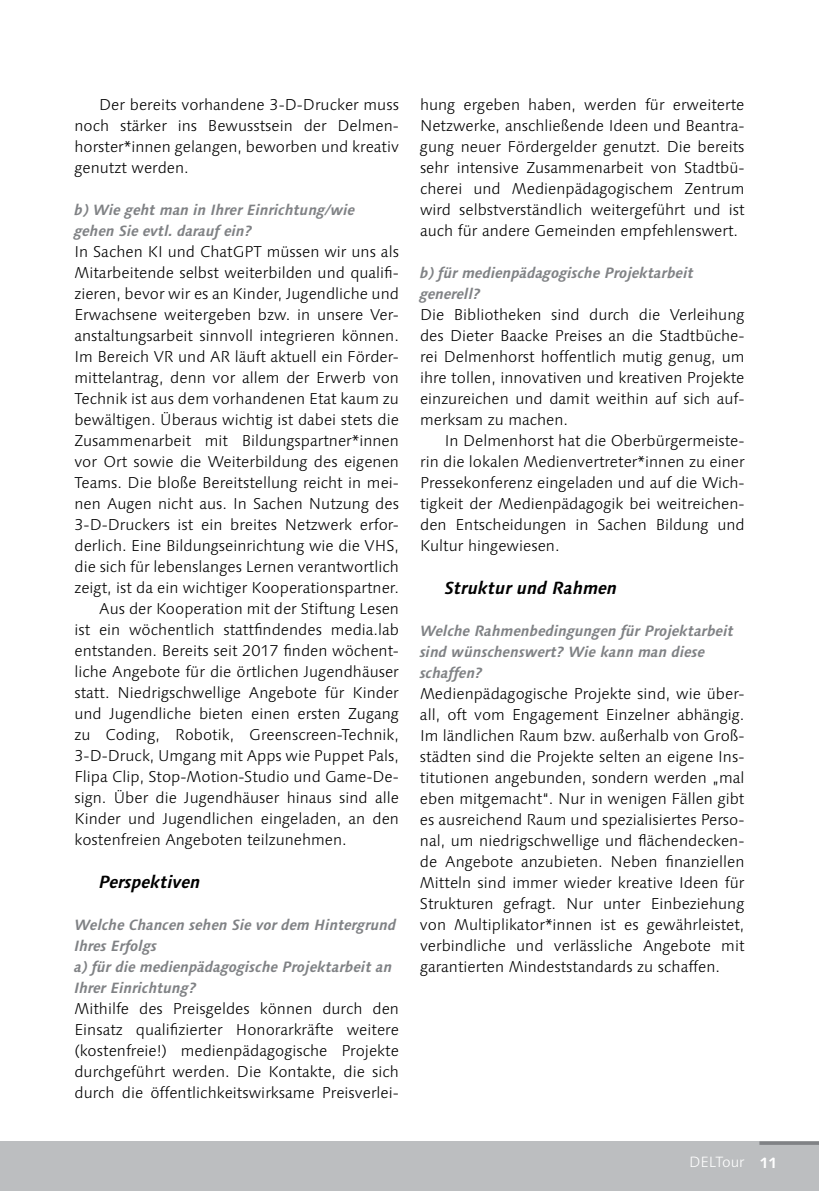
<style>
.page{position:relative;width:819px;height:1191px;background:#fff}
.page>*{position:absolute;margin:0;border:0;box-sizing:border-box;transform-origin:0 0}
.t1{font:italic 700 17.5px "Linotype Syntax";color:#000}
.t2{font:300 15.75px/21px "Linotype Syntax";color:#000;text-align:justify}
.t3{font:italic 700 14.88px/21px "Linotype Syntax";color:#808285}
.t4{font:300 14.88px "Linotype Syntax";color:#fff}
.s1{font-weight:700}
</style>
<div class="page">
<div style="left:0;top:1141px;width:819px;height:50px;background:#bcbec0"></div>
<hr style="left:759px;top:1141px;width:60px;height:3px;background:#808285">
<p class="t2" style="left:74px;top:94px;width:326px;text-indent:25px">Der bereits vorhandene 3-D-Drucker muss noch stärker ins Bewusstsein der Delmen&shy;horster*innen gelangen, beworben und kreativ genutzt werden.</p>
<p class="t3" style="left:74px;top:200px;width:282px">b) Wie geht man in Ihrer Einrichtung/wie gehen Sie evtl. darauf ein?</p>
<p class="t2" style="left:74px;top:241px;width:326px">In Sachen KI und ChatGPT müssen wir uns als</p>
<p class="t2" style="left:74px;top:262px;width:326px">Mitarbeitende selbst weiterbilden und qualifi-</p>
<p class="t2" style="left:74px;top:283px;width:326px">zieren, bevor wir es an Kinder, Jugendliche und</p>
<p class="t2" style="left:74px;top:304px;width:326px">Erwachsene weitergeben bzw. in unsere Ver-</p>
<p class="t2" style="left:74px;top:325px;width:326px">anstaltungsarbeit sinnvoll integrieren können.</p>
<p class="t2" style="left:74px;top:346px;width:326px">Im Bereich VR und AR läuft aktuell ein Förder-</p>
<p class="t2" style="left:74px;top:367px;width:326px">mittelantrag, denn vor allem der Erwerb von</p>
<p class="t2" style="left:74px;top:388px;width:326px">Technik ist aus dem vorhandenen Etat kaum zu</p>
<p class="t2" style="left:74px;top:409px;width:326px">bewältigen. Überaus wichtig ist dabei stets die</p>
<p class="t2" style="left:74px;top:430px;width:326px">Zusammenarbeit mit Bildungspartner*innen</p>
<p class="t2" style="left:74px;top:451px;width:326px">vor Ort sowie die Weiterbildung des eigenen</p>
<p class="t2" style="left:74px;top:472px;width:326px">Teams. Die bloße Bereitstellung reicht in mei-</p>
<p class="t2" style="left:74px;top:493px;width:326px">nen Augen nicht aus. In Sachen Nutzung des</p>
<p class="t2" style="left:74px;top:514px;width:326px">3-D-Druckers ist ein breites Netzwerk erfor-</p>
<p class="t2" style="left:74px;top:535px;width:326px">derlich. Eine Bildungseinrichtung wie die VHS,</p>
<p class="t2" style="left:74px;top:556px;width:326px">die sich für lebenslanges Lernen verantwortlich</p>
<p class="t2" style="left:74px;top:577px;width:326px">zeigt, ist da ein wichtiger Kooperationspartner.</p>
<p class="t2" style="left:99px;top:598px;width:301px">Aus der Kooperation mit der Stiftung Lesen</p>
<p class="t2" style="left:74px;top:619px;width:326px">ist ein wöchentlich stattfindendes media.lab</p>
<p class="t2" style="left:74px;top:640px;width:326px">entstanden. Bereits seit 2017 finden wöchent-</p>
<p class="t2" style="left:74px;top:661px;width:326px">liche Angebote für die örtlichen Jugendhäuser</p>
<p class="t2" style="left:74px;top:682px;width:326px">statt. Niedrigschwellige Angebote für Kinder</p>
<p class="t2" style="left:74px;top:703px;width:326px">und Jugendliche bieten einen ersten Zugang</p>
<p class="t2" style="left:74px;top:724px;width:326px">zu Coding, Robotik, Greenscreen-Technik,</p>
<p class="t2" style="left:74px;top:745px;width:326px">3-D-Druck, Umgang mit Apps wie Puppet Pals,</p>
<p class="t2" style="left:74px;top:766px;width:326px">Flipa Clip, Stop-Motion-Studio und Game-De-</p>
<p class="t2" style="left:74px;top:787px;width:326px">sign. Über die Jugendhäuser hinaus sind alle</p>
<p class="t2" style="left:74px;top:808px;width:326px">Kinder und Jugendlichen eingeladen, an den</p>
<p class="t2" style="left:74px;top:829px;width:274px">kostenfreien Angeboten teilzunehmen.</p>
<p class="t1" style="left:99px;top:871px;width:103px">Perspektiven</p>
<p class="t3" style="left:74px;top:914px;width:323px">Welche Chancen sehen Sie vor dem Hintergrund<br>Ihres Erfolgs<br>a) für die medienpädagogische Projektarbeit an<br>Ihrer Einrichtung?</p>
<p class="t2" style="left:74px;top:997px;width:326px">Mithilfe des Preisgeldes können durch den Einsatz qualifizierter Honorarkräfte weitere (kostenfreie!) medienpädagogische Projekte durchgeführt werden. Die Kontakte, die sich durch die öffentlichkeitswirksame Preisverlei-</p>
<p class="t2" style="left:420px;top:94px;width:326px">hung ergeben haben, werden für erweiterte Netzwerke, anschließende Ideen und Beantra&shy;gung neuer Fördergelder genutzt. Die bereits sehr intensive Zusammenarbeit von Stadtbü&shy;cherei und Medienpädagogischem Zentrum wird selbstverständlich weitergeführt und ist auch für andere Gemeinden empfehlenswert.</p>
<p class="t3" style="left:420px;top:263px;width:275px">b) für medienpädagogische Projektarbeit generell?</p>
<p class="t2" style="left:420px;top:304px;width:326px">Die Bibliotheken sind durch die Verleihung des Dieter Baacke Preises an die Stadtbüche&shy;rei Delmenhorst hoffentlich mutig genug, um ihre tollen, innovativen und kreativen Projekte einzureichen und damit weithin auf sich auf&shy;merksam zu machen.</p>
<p class="t2" style="left:420px;top:430px;width:326px;text-indent:25px">In Delmenhorst hat die Oberbürgermeiste&shy;rin die lokalen Medienvertreter*innen zu einer Pressekonferenz eingeladen und auf die Wich&shy;tigkeit der Medienpädagogik bei weitreichen&shy;den Entscheidungen in Sachen Bildung und Kultur hingewiesen.</p>
<p class="t1" style="left:445px;top:577px;width:174px">Struktur und Rahmen</p>
<p class="t3" style="left:420px;top:620px;width:315px">Welche Rahmenbedingungen für Projektarbeit sind wünschenswert? Wie kann man diese schaffen?</p>
<p class="t2" style="left:420px;top:682px;width:326px">Medienpädagogische Projekte sind, wie über&shy;all, oft vom Engagement Einzelner abhängig.<br>Im ländlichen Raum bzw. außerhalb von Groß&shy;städten sind die Projekte selten an eigene Ins&shy;titutionen angebunden, sondern werden „mal eben mitgemacht“. Nur in wenigen Fällen gibt es ausreichend Raum und spezialisiertes Perso&shy;nal, um niedrigschwellige und flächendecken&shy;de Angebote anzubieten. Neben finanziellen Mitteln sind immer wieder kreative Ideen für Strukturen gefragt. Nur unter Einbeziehung von Multiplikator*innen ist es gewährleistet, verbindliche und verlässliche Angebote mit garantierten Mindeststandards zu schaffen.</p>
<p class="t4" style="left:689px;top:1153px;width:89px">DELTour <span class="s1">11</span></p>
</div>
